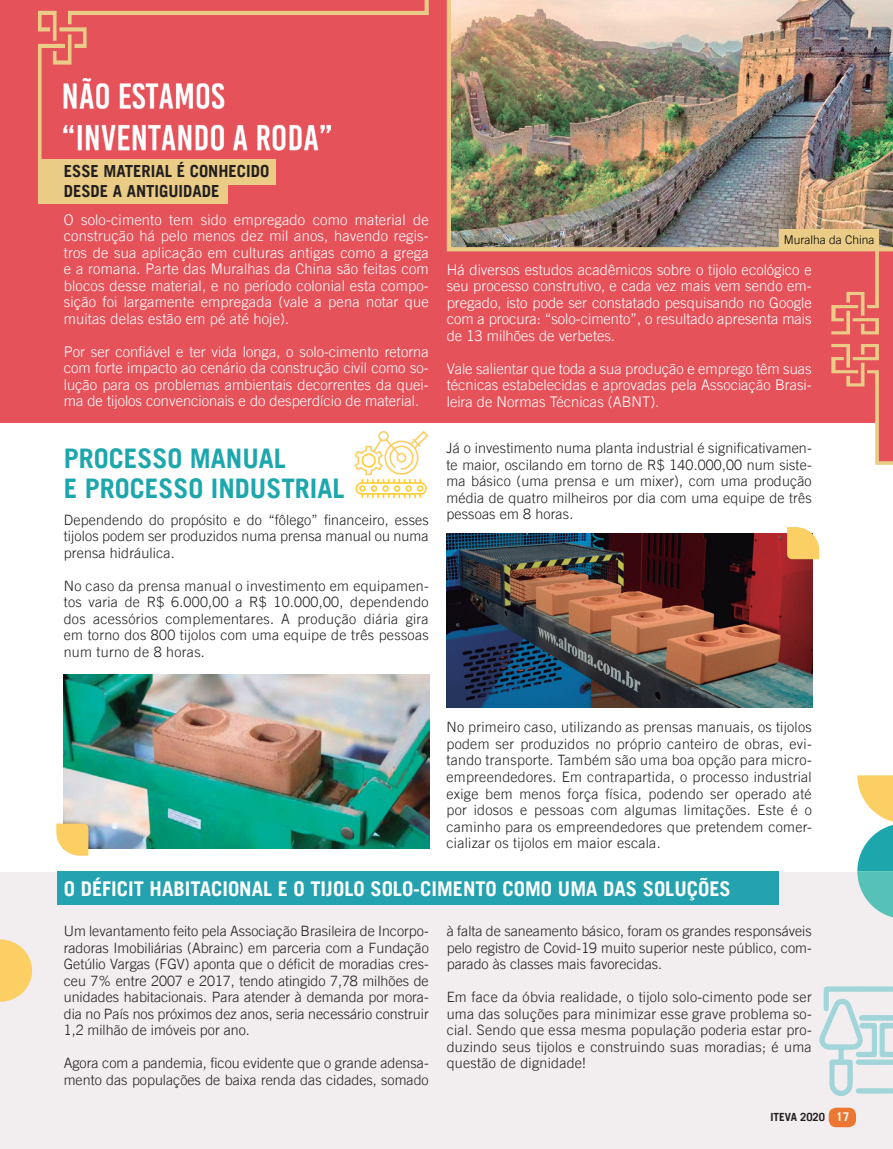
<style>
.page{position:relative;width:893px;height:1149px;background:#fff}
.page>*{position:absolute;margin:0;border:0;box-sizing:border-box;transform-origin:0 0}
.t1{font:700 27px "Trade Gothic LT Std";color:#1da7ad}
.t2{font:700 20.4px "Trade Gothic LT Std";color:#fff}
.t3{font:700 16.65px/20px "Trade Gothic LT Std";color:#231f20}
.t4{font:300 14.7px/16.5px "Trade Gothic LT Std";color:#fff;text-align:justify}
.t5{font:300 14.25px/16.5px "Trade Gothic LT Std";letter-spacing:.01em;color:#231f20;text-align:justify}
.t6{font:300 12px "Trade Gothic LT Std";color:#000001}
.t7{font:700 12px "Trade Gothic LT Std";color:#fff}
.t8{font:700 11.25px "Trade Gothic LT Std";color:#231f20}
</style>
<div class="page">
<div style="left:1px;top:872px;width:892px;height:276px;background:#f2eeef"></div>
<div style="left:57px;top:871px;width:721px;height:33px;background:#25a2af"></div>
<div style="left:0;top:0;width:893px;height:422px;background:#e5525a"></div>
<img style="left:447px;top:0;width:446px;height:251px">
<div style="left:779px;top:229px;width:100px;height:18px;background:#eacc87"></div>
<svg style="left:38px;top:0;width:391px;height:203px"></svg>
<svg style="left:831px;top:344px;width:62px;height:120px"></svg>
<svg style="left:831px;top:247px;width:62px;height:87px"></svg>
<svg style="left:355px;top:431px;width:73px;height:67px"></svg>
<img style="left:64px;top:674px;width:365px;height:173px">
<img style="left:447px;top:533px;width:365px;height:174px">
<svg style="left:56px;top:823px;width:32px;height:32px"></svg>
<svg style="left:787px;top:527px;width:32px;height:32px"></svg>
<svg style="left:0;top:939px;width:32px;height:62px"></svg>
<svg style="left:857px;top:775px;width:36px;height:143px"></svg>
<svg style="left:819px;top:986px;width:74px;height:110px"></svg>
<div style="left:829px;top:1107px;width:27px;height:19px;background:#ec7733;border-radius:8px"></div>
<img style="left:64px;top:78px;width:267px;height:73px">
<p class="t3" style="left:64px;top:161px;width:207px">ESSE MATERIAL É CONHECIDO<br>DESDE A ANTIGUIDADE</p>
<p class="t4" style="left:64px;top:211px;width:366px">O solo-cimento tem sido empregado como material de construção há pelo menos dez mil anos, havendo regis&shy;tros de sua aplicação em culturas antigas como a grega e a romana. Parte das Muralhas da China são feitas com blocos desse material, e no período colonial esta compo&shy;sição foi largamente empregada (vale a pena notar que muitas delas estão em pé até hoje).</p>
<p class="t4" style="left:64px;top:343px;width:366px">Por ser confiável e ter vida longa, o solo-cimento retorna com forte impacto ao cenário da construção civil como so&shy;lução para os problemas ambientais decorrentes da quei&shy;ma de tijolos convencionais e do desperdício de material.</p>
<p class="t1" style="left:64px;top:441px;width:224px">PROCESSO MANUAL</p>
<p class="t1" style="left:64px;top:471px;width:282px">E PROCESSO INDUSTRIAL</p>
<p class="t5" style="left:64px;top:511px;width:366px">Dependendo do propósito e do “fôlego” financeiro, esses tijolos podem ser produzidos numa prensa manual ou numa prensa hidráulica.</p>
<p class="t5" style="left:64px;top:577px;width:366px">No caso da prensa manual o investimento em equipamen&shy;tos varia de R$ 6.000,00 a R$ 10.000,00, dependendo dos acessórios complementares. A produção diária gira em torno dos 800 tijolos com uma equipe de três pessoas num turno de 8 horas.</p>
<p class="t6" style="left:784px;top:232px;width:92px">Muralha da China</p>
<p class="t4" style="left:447px;top:261px;width:366px">Há diversos estudos acadêmicos sobre o tijolo ecológico e seu processo construtivo, e cada vez mais vem sendo em&shy;pregado, isto pode ser constatado pesquisando no Google com a procura: “solo-cimento”, o resultado apresenta mais de 13 milhões de verbetes.</p>
<p class="t4" style="left:447px;top:360px;width:366px">Vale salientar que toda a sua produção e emprego têm suas técnicas estabelecidas e aprovadas pela Associação Brasi&shy;leira de Normas Técnicas (ABNT).</p>
<p class="t5" style="left:446px;top:439px;width:367px">Já o investimento numa planta industrial é significativamen&shy;te maior, oscilando em torno de R$ 140.000,00 num siste&shy;ma básico (uma prensa e um mixer), com uma produção média de quatro milheiros por dia com uma equipe de três pessoas em 8 horas.</p>
<p class="t5" style="left:446px;top:718px;width:367px">No primeiro caso, utilizando as prensas manuais, os tijolos podem ser produzidos no próprio canteiro de obras, evi&shy;tando transporte. Também são uma boa opção para micro&shy;empreendedores. Em contrapartida, o processo industrial exige bem menos força física, podendo ser operado até por idosos e pessoas com algumas limitações. Este é o caminho para os empreendedores que pretendem comer&shy;cializar os tijolos em maior escala.</p>
<p class="t2" style="left:64px;top:875px;width:668px">O DÉFICIT HABITACIONAL E O TIJOLO SOLO-CIMENTO COMO UMA DAS SOLUÇÕES</p>
<p class="t5" style="left:64px;top:922px;width:366px">Um levantamento feito pela Associação Brasileira de Incorpo&shy;radoras Imobiliárias (Abrainc) em parceria com a Fundação Getúlio Vargas (FGV) aponta que o déficit de moradias cres&shy;ceu 7% entre 2007 e 2017, tendo atingido 7,78 milhões de unidades habitacionais. Para atender à demanda por mora&shy;dia no País nos próximos dez anos, seria necessário construir 1,2 milhão de imóveis por ano.</p>
<p class="t5" style="left:64px;top:1054px;width:366px">Agora com a pandemia, ficou evidente que o grande adensa&shy;mento das populações de baixa renda das cidades, somado</p>
<p class="t5" style="left:447px;top:922px;width:366px">à falta de saneamento básico, foram os grandes responsáveis pelo registro de Covid-19 muito superior neste público, com&shy;parado às classes mais favorecidas.</p>
<p class="t5" style="left:447px;top:988px;width:366px">Em face da óbvia realidade, o tijolo solo-cimento pode ser uma das soluções para minimizar esse grave problema so&shy;cial. Sendo que essa mesma população poderia estar pro&shy;duzindo seus tijolos e construindo suas moradias; é uma questão de dignidade!</p>
<p class="t8" style="left:770px;top:1109px;width:56px">ITEVA 2020</p>
<p class="t7" style="left:836px;top:1109px;width:15px">17</p>
</div>
